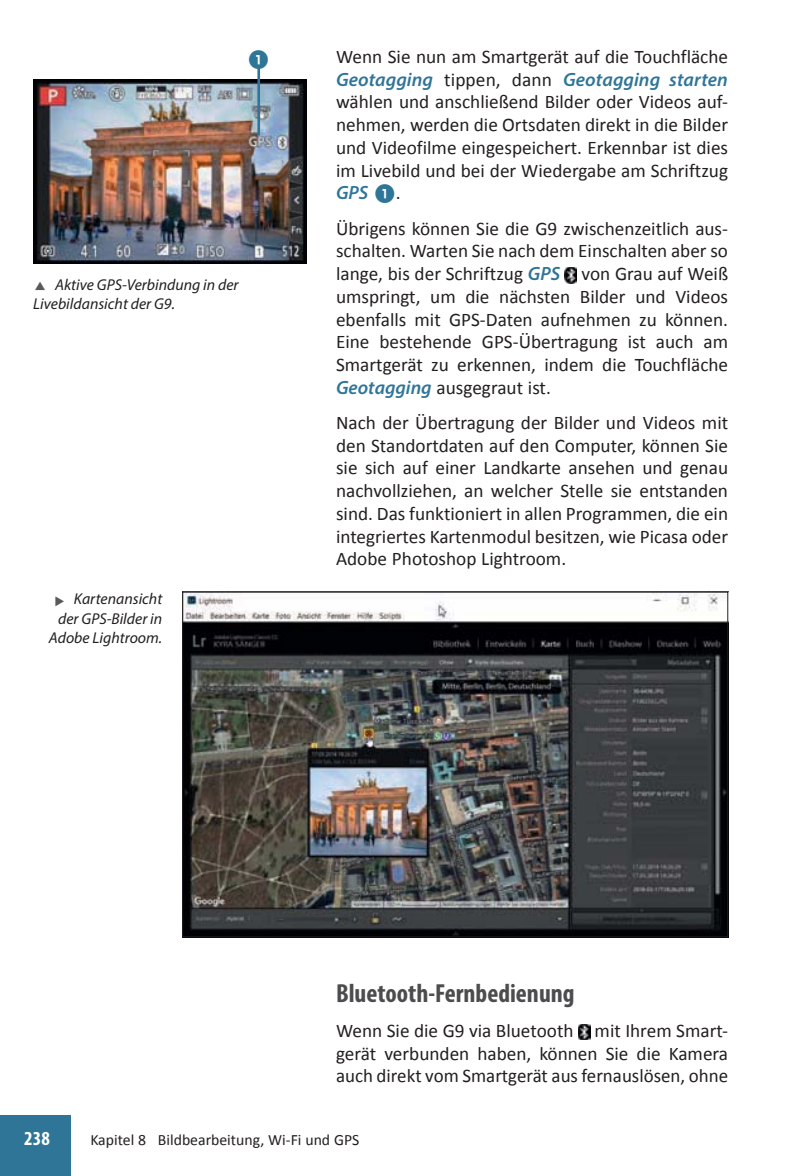
<style>
.page{position:relative;width:795px;height:1176px;background:#fff}
.page>*{position:absolute;margin:0;border:0;box-sizing:border-box;transform-origin:0 0}
.t1{font:700 condensed 26.25px "Myriad Pro";color:#4c4c4e}
.t2{font:23.62px "Numbers Style Two Circle Negative";color:#2f7598}
.t3{font:700 condensed 19.95px "Myriad Pro";color:#fff}
.t4{font:19.25px/22.8px "Calibri";color:#231f20;text-align:justify}
.t5{font:italic 600 19.25px "Myriad Pro";letter-spacing:.005em;color:#2f7598}
.t6{font:italic 15.75px/19.2px "Myriad Pro";color:#231f20}
.t7{font:15.75px "Calibri";color:#231f20}
.s1{font-family:"Calibri";font-weight:400;font-style:normal;color:#231f20}
.s2{font-family:"Numbers Style Two Circle Negative";font-weight:400;font-style:normal;font-size:23.62px}
.s3{font-family:"Myriad Pro";font-weight:600;font-style:italic;color:#2f7598}
</style>
<div class="page">
<div style="left:0;top:1115px;width:70px;height:61px;background:#2f7598"></div>
<img style="left:565px;top:267px;width:11px;height:16px">
<img style="left:184px;top:594px;width:542px;height:341px">
<img style="left:578px;top:1024px;width:12px;height:16px">
<img style="left:33px;top:79px;width:273px;height:184px">
<hr style="left:257px;top:67px;width:3px;height:68px;background:#2f7598">
<p class="t2" style="left:247px;top:50px;width:25px">1</p>
<p class="t6" style="left:33px;top:276px;width:207px;text-indent:22px">Aktive GPS-Verbindung in der<br>Livebildansicht der G9.</p>
<p class="t6" style="left:49px;top:591px;width:115px;text-align:right">Kartenansicht<br>der GPS-Bilder in<br>Adobe Lightroom.</p>
<p class="t4" style="left:336px;top:47px;width:393px">Wenn Sie nun am Smartgerät auf die Touchfläche</p>
<p class="t5" style="left:336px;top:72px;width:393px">Geotagging <span class="s1">tippen, dann</span> Geotagging starten</p>
<p class="t4" style="left:336px;top:92px;width:393px">wählen und anschließend Bilder oder Videos auf&shy;nehmen, werden die Ortsdaten direkt in die Bilder und Videofilme eingespeichert. Erkennbar ist dies im Livebild und bei der Wiedergabe am Schriftzug</p>
<p class="t5" style="left:336px;top:186px;width:66px">GPS <span class="s2">1</span><span class="s1">.</span></p>
<p class="t4" style="left:336px;top:218px;width:393px">Übrigens können Sie die G9 zwischenzeitlich aus&shy;schalten. Warten Sie nach dem Einschalten aber so lange, bis der Schriftzug <span class="s3">GPS</span> von Grau auf Weiß umspringt, um die nächsten Bilder und Videos ebenfalls mit GPS-Daten aufnehmen zu können.<br>Eine bestehende GPS-Übertragung ist auch am Smartgerät zu erkennen, indem die Touchfläche <span class="s3">Geotagging</span> ausgegraut ist.</p>
<p class="t4" style="left:336px;top:413px;width:393px">Nach der Übertragung der Bilder und Videos mit den Standortdaten auf den Computer, können Sie sie sich auf einer Landkarte ansehen und genau nachvollziehen, an welcher Stelle sie entstanden sind. Das funktioniert in allen Programmen, die ein integriertes Kartenmodul besitzen, wie Picasa oder Adobe Photoshop Lightroom.</p>
<h1 class="t1" style="left:336px;top:983px;width:240px">Bluetooth-Fernbedienung</h1>
<p class="t4" style="left:336px;top:1021px;width:393px">Wenn Sie die G9 via Bluetooth mit Ihrem Smart&shy;gerät verbunden haben, können Sie die Kamera auch direkt vom Smartgerät aus fernauslösen, ohne</p>
<p class="t3" style="left:24px;top:1131px;width:27px">238</p>
<p class="t7" style="left:90px;top:1133px;width:270px">Kapitel 8 Bildbearbeitung, Wi-Fi und GPS</p>
</div>
